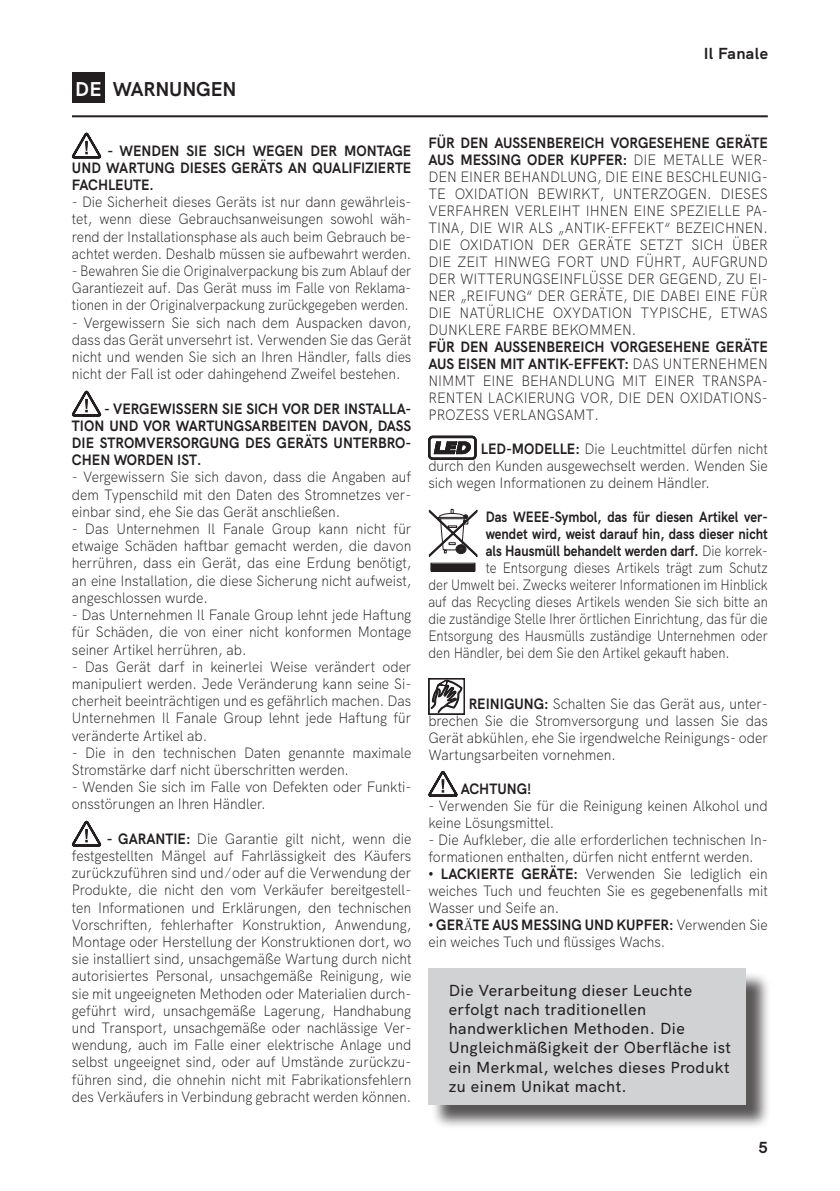
<style>
.page{position:relative;width:840px;height:1191px;background:#fff}
.page>*{position:absolute;margin:0;border:0;box-sizing:border-box;transform-origin:0 0}
.t1{font:700 20px "HK Grotesk";letter-spacing:-.01em;color:#231f20}
.t2{font:500 16px/19.2px "HK Grotesk";letter-spacing:.025em;color:#231f20}
.t3{font:700 16px "HK Grotesk";letter-spacing:.025em;color:#231f20}
.t4{font:300 15px/17.2px "HK Grotesk";color:#231f20;text-align:justify;scale:.92 1}
.t5{font:300 15px "HK Grotesk";color:#231f20;scale:.86 1}
.t6{font:700 15px/17.2px "HK Grotesk";color:#231f20;text-align:justify;scale:.92 1}
.t7{font:300 15px/17.2px "HK Grotesk";color:#231f20;text-align:justify;scale:.91 1}
.t8{font:300 15px/17.2px "HK Grotesk";color:#231f20;text-align:justify;scale:.88 1}
.t9{font:700 15px "HK Grotesk";color:#231f20;scale:.86 1}
.s1{color:#fff}
.s2{font-weight:700}
.s3{font-weight:300}
.s4{font-family:"Arial Nova"}
.s5{font-family:"Minion Pro";font-weight:400}
</style>
<div class="page">
<svg style="left:71px;top:132px;width:31px;height:27px"></svg>
<svg style="left:71px;top:390px;width:31px;height:27px"></svg>
<svg style="left:71px;top:820px;width:31px;height:27px"></svg>
<svg style="left:428px;top:436px;width:48px;height:23px"></svg>
<div style="left:431px;top:563px;width:43px;height:8px;background:#231f20"></div>
<div style="left:430px;top:563px;width:45px;height:8px;border:1px solid #231f20"></div>
<svg style="left:428px;top:509px;width:49px;height:48px"></svg>
<svg style="left:428px;top:678px;width:36px;height:37px"></svg>
<svg style="left:428px;top:771px;width:30px;height:26px"></svg>
<div style="left:431px;top:971px;width:339px;height:158px;background:#231f20;opacity:.75"></div>
<div style="left:428px;top:968px;width:317px;height:136px;background:#d1d2d4"></div>
<div style="left:72px;top:72px;width:33px;height:31px;background:#231f20"></div>
<hr style="left:72px;top:115px;width:695px;height:2px;background:#231f20">
<h1 class="t1" style="left:75px;top:74px;width:163px"><span class="s1">DE</span> WARNUNGEN</h1>
<p class="t6" style="left:72px;top:140px;width:370px;text-indent:35px">- WENDEN SIE SICH WEGEN DER MONTAGE UND WARTUNG DIESES GERÄTS AN QUALIFIZIERTE FACHLEUTE.</p>
<p class="t7" style="left:72px;top:192px;width:374px">- Die Sicherheit dieses Geräts ist nur dann gewährleis&shy;tet, wenn diese Gebrauchsanweisungen sowohl wäh&shy;rend der Installationsphase als auch beim Gebrauch be&shy;achtet werden. Deshalb müssen sie aufbewahrt werden.</p>
<p class="t8" style="left:72px;top:261px;width:387px">- Bewahren Sie die Originalverpackung bis zum Ablauf der Garantiezeit auf. Das Gerät muss im Falle von Reklama&shy;tionen in der Originalverpackung zurückgegeben werden.</p>
<p class="t4" style="left:72px;top:312px;width:370px">- Vergewissern Sie sich nach dem Auspacken davon, dass das Gerät unversehrt ist. Verwenden Sie das Gerät nicht und wenden Sie sich an Ihren Händler, falls dies nicht der Fall ist oder dahingehend Zweifel bestehen.</p>
<p class="t6" style="left:72px;top:398px;width:370px;text-indent:32px">- VERGEWISSERN SIE SICH VOR DER INSTALLA-TION UND VOR WARTUNGSARBEITEN DAVON, DASS DIE STROMVERSORGUNG DES GERÄTS UNTERBRO-CHEN WORDEN IST.</p>
<p class="t4" style="left:72px;top:467px;width:370px">- Vergewissern Sie sich davon, dass die Angaben auf dem Typenschild mit den Daten des Stromnetzes ver&shy;einbar sind, ehe Sie das Gerät anschließen.</p>
<p class="t4" style="left:72px;top:519px;width:370px">- Das Unternehmen Il Fanale Group kann nicht für etwaige Schäden haftbar gemacht werden, die davon herrühren, dass ein Gerät, das eine Erdung benötigt, an eine Installation, die diese Sicherung nicht aufweist, angeschlossen wurde.</p>
<p class="t4" style="left:72px;top:605px;width:370px">- Das Unternehmen Il Fanale Group lehnt jede Haftung für Schäden, die von einer nicht konformen Montage seiner Artikel herrühren, ab.</p>
<p class="t4" style="left:72px;top:656px;width:370px">- Das Gerät darf in keinerlei Weise verändert oder manipuliert werden. Jede Veränderung kann seine Si&shy;cherheit beeinträchtigen und es gefährlich machen. Das Unternehmen Il Fanale Group lehnt jede Haftung für veränderte Artikel ab.</p>
<p class="t4" style="left:72px;top:742px;width:370px">- Die in den technischen Daten genannte maximale<br>Stromstärke darf nicht überschritten werden.</p>
<p class="t4" style="left:72px;top:777px;width:370px">- Wenden Sie sich im Falle von Defekten oder Funkti&shy;onsstörungen an Ihren Händler.</p>
<p class="t4" style="left:72px;top:828px;width:370px;text-indent:35px"><span class="s2">- GARANTIE:</span> Die Garantie gilt nicht, wenn die festgestellten Mängel auf Fahrlässigkeit des Käufers zurückzuführen sind und ⁄ oder auf die Verwendung der Produkte, die nicht den vom Verkäufer bereitgestell&shy;ten Informationen und Erklärungen, den technischen Vorschriften, fehlerhafter Konstruktion, Anwendung, Montage oder Herstellung der Konstruktionen dort, wo sie installiert sind, unsachgemäße Wartung durch nicht autorisiertes Personal, unsachgemäße Reinigung, wie sie mit ungeeigneten Methoden oder Materialien durch&shy;geführt wird, unsachgemäße Lagerung, Handhabung und Transport, unsachgemäße oder nachlässige Ver&shy;wendung, auch im Falle einer elektrische Anlage und selbst ungeeignet sind, oder auf Umstände zurückzu&shy;führen sind, die ohnehin nicht mit Fabrikationsfehlern des Verkäufers in Verbindung gebracht werden können.</p>
<p class="t3" style="left:703px;top:41px;width:66px">Il Fanale</p>
<p class="t4" style="left:428px;top:133px;width:370px"><span class="s2">FÜR DEN AUSSENBEREICH VORGESEHENE GERÄTE AUS MESSING ODER KUPFER:</span> DIE METALLE WER-DEN EINER BEHANDLUNG, DIE EINE BESCHLEUNIG-TE OXIDATION BEWIRKT, UNTERZOGEN. DIESES VERFAHREN VERLEIHT IHNEN EINE SPEZIELLE PA-TINA, DIE WIR ALS „ANTIK-EFFEKT“ BEZEICHNEN.<br>DIE OXIDATION DER GERÄTE SETZT SICH ÜBER DIE ZEIT HINWEG FORT UND FÜHRT, AUFGRUND DER WITTERUNGSEINFLÜSSE DER GEGEND, ZU EI-NER „REIFUNG“ DER GERÄTE, DIE DABEI EINE FÜR DIE NATÜRLICHE OXYDATION TYPISCHE, ETWAS DUNKLERE FARBE BEKOMMEN.</p>
<p class="t4" style="left:428px;top:337px;width:370px"><span class="s2">FÜR DEN AUSSENBEREICH VORGESEHENE GERÄTE AUS EISEN MIT ANTIK-EFFEKT:</span> DAS UNTERNEHMEN NIMMT EINE BEHANDLUNG MIT EINER TRANSPA-RENTEN LACKIERUNG VOR, DIE DEN OXIDATIONS-PROZESS VERLANGSAMT.</p>
<p class="t4" style="left:428px;top:439px;width:370px;text-indent:52px"><span class="s2">LED-MODELLE:</span> Die Leuchtmittel dürfen nicht durch den Kunden ausgewechselt werden. Wenden Sie sich wegen Informationen zu deinem Händler.</p>
<p class="t9" style="left:485px;top:505px;width:329px">Das WEEE-Symbol, das für diesen Artikel ver-</p>
<p class="t9" style="left:485px;top:522px;width:329px">wendet wird, weist darauf hin, dass dieser nicht</p>
<p class="t9" style="left:485px;top:539px;width:329px">als Hausmüll behandelt werden darf. <span class="s3">Die korrek-</span></p>
<p class="t5" style="left:485px;top:556px;width:329px">te Entsorgung dieses Artikels trägt zum Schutz</p>
<p class="t5" style="left:428px;top:573px;width:396px">der Umwelt bei. Zwecks weiterer Informationen im Hinblick</p>
<p class="t5" style="left:428px;top:590px;width:396px">auf das Recycling dieses Artikels wenden Sie sich bitte an</p>
<p class="t5" style="left:428px;top:607px;width:396px">die zuständige Stelle Ihrer örtlichen Einrichtung, das für die</p>
<p class="t5" style="left:428px;top:624px;width:396px">Entsorgung des Hausmülls zuständige Unternehmen oder</p>
<p class="t5" style="left:428px;top:641px;width:352px">den Händler, bei dem Sie den Artikel gekauft haben.</p>
<p class="t4" style="left:428px;top:694px;width:370px;text-indent:40px"><span class="s2">REINIGUNG:</span> Schalten Sie das Gerät aus, unter&shy;brechen Sie die Stromversorgung und lassen Sie das Gerät abkühlen, ehe Sie irgendwelche Reinigungs- oder Wartungsarbeiten vornehmen.</p>
<p class="t6" style="left:460px;top:779px;width:78px">ACHTUNG!</p>
<p class="t4" style="left:428px;top:796px;width:370px">- Verwenden Sie für die Reinigung keinen Alkohol und keine Lösungsmittel.</p>
<p class="t4" style="left:428px;top:830px;width:370px">- Die Aufkleber, die alle erforderlichen technischen In&shy;formationen enthalten, dürfen nicht entfernt werden.</p>
<p class="t4" style="left:428px;top:864px;width:370px"><span class="s4">•</span> <span class="s2">LACKIERTE GERÄTE:</span> Verwenden Sie lediglich ein weiches Tuch und feuchten Sie es gegebenenfalls mit Wasser und Seife an.</p>
<p class="t4" style="left:428px;top:915px;width:370px"><span class="s4">•</span> <span class="s2">GER</span><span class="s5">Ä</span><span class="s2">TE AUS MESSING UND KUPFER:</span> Verwenden Sie ein weiches Tuch und flüssiges Wachs.</p>
<p class="t2" style="left:448px;top:979px;width:284px">Die Verarbeitung dieser Leuchte erfolgt nach traditionellen handwerklichen Methoden. Die<br>Ungleichmäßigkeit der Oberfläche ist ein Merkmal, welches dieses Produkt zu einem Unikat macht.</p>
<p class="t3" style="left:758px;top:1135px;width:11px">5</p>
</div>
